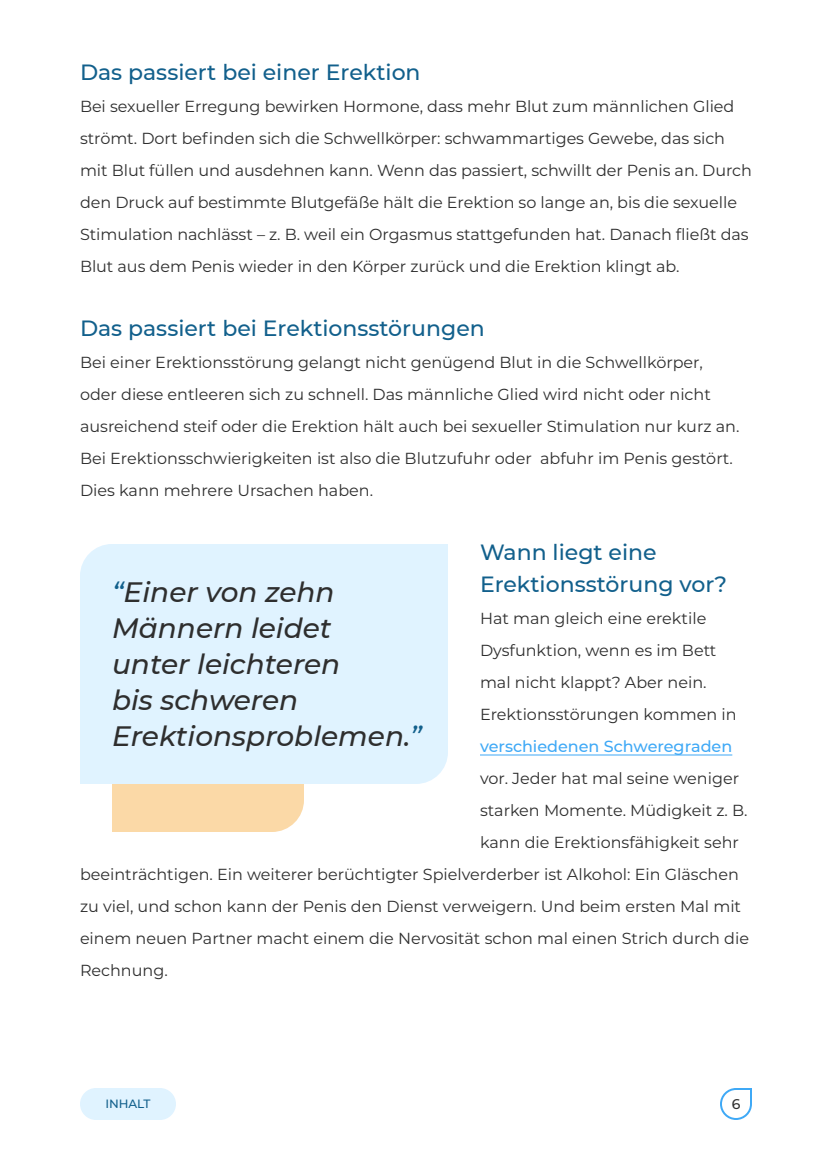
<style>
.page{position:relative;width:832px;height:1152px;background:#fff}
.page>*{position:absolute;margin:0;border:0;box-sizing:border-box;transform-origin:0 0}
.t1{font:italic 500 28px/36px "Montserrat";color:#2e2e2e}
.t2{font:500 22px/32px "Montserrat";color:#12608c}
.t3{font:16px/32px "Montserrat";color:#2e2e2e}
.t4{font:500 16px "Montserrat";color:#3fa9f6}
.t5{font:500 14px "Montserrat";color:#2e2e2e}
.t6{font:500 12px "Montserrat";letter-spacing:-.01em;color:#12608c}
.s1{color:#12608c}
</style>
<div class="page">
<div style="left:112px;top:784px;width:192px;height:48px;background:#fbd9a7"></div>
<hr style="left:480px;top:754px;width:252px;height:2px;background:#3fa9f6">
<div style="left:80px;top:544px;width:368px;height:240px;background:#e0f3ff"></div>
<div style="left:80px;top:1088px;width:96px;height:32px;background:#e0f3ff;border-radius:16px"></div>
<svg style="left:720px;top:1088px;width:32px;height:32px"></svg>
<h2 class="t2" style="left:80px;top:55px;width:342px">Das passiert bei einer Erektion</h2>
<p class="t3" style="left:80px;top:90px;width:673px">Bei sexueller Erregung bewirken Hormone, dass mehr Blut zum männlichen Glied strömt. Dort befinden sich die Schwellkörper: schwammartiges Gewebe, das sich mit Blut füllen und ausdehnen kann. Wenn das passiert, schwillt der Penis an. Durch den Druck auf bestimmte Blutgefäße hält die Erektion so lange an, bis die sexuelle Stimulation nachlässt – z. B. weil ein Orgasmus stattgefunden hat. Danach fließt das Blut aus dem Penis wieder in den Körper zurück und die Erektion klingt ab.</p>
<h2 class="t2" style="left:80px;top:311px;width:406px">Das passiert bei Erektionsstörungen</h2>
<p class="t3" style="left:80px;top:346px;width:661px">Bei einer Erektionsstörung gelangt nicht genügend Blut in die Schwellkörper, oder diese entleeren sich zu schnell. Das männliche Glied wird nicht oder nicht ausreichend steif oder die Erektion hält auch bei sexueller Stimulation nur kurz an.<br>Bei Erektionsschwierigkeiten ist also die Blutzufuhr oder abfuhr im Penis gestört.<br>Dies kann mehrere Ursachen haben.</p>
<h2 class="t2" style="left:480px;top:535px;width:249px">Wann liegt eine<br>Erektionsstörung vor?</h2>
<p class="t3" style="left:480px;top:602px;width:258px">Hat man gleich eine erektile<br>Dysfunktion, wenn es im Bett mal nicht klappt? Aber nein.<br>Erektionsstörungen kommen in</p>
<p class="t4" style="left:480px;top:735px;width:254px">verschiedenen Schweregraden</p>
<p class="t3" style="left:480px;top:762px;width:261px">vor. Jeder hat mal seine weniger</p>
<p class="t3" style="left:480px;top:794px;width:269px">starken Momente. Müdigkeit z. B.</p>
<p class="t3" style="left:480px;top:826px;width:260px">kann die Erektionsfähigkeit sehr</p>
<p class="t3" style="left:80px;top:858px;width:660px">beeinträchtigen. Ein weiterer berüchtigter Spielverderber ist Alkohol: Ein Gläschen</p>
<p class="t3" style="left:80px;top:890px;width:663px">zu viel, und schon kann der Penis den Dienst verweigern. Und beim ersten Mal mit</p>
<p class="t3" style="left:80px;top:922px;width:671px">einem neuen Partner macht einem die Nervosität schon mal einen Strich durch die</p>
<p class="t3" style="left:80px;top:954px;width:89px">Rechnung.</p>
<h1 class="t1" style="left:112px;top:573px;width:311px"><span class="s1">“</span>Einer von zehn<br>Männern leidet<br>unter leichteren<br>bis schweren<br>Erektionsproblemen.<span class="s1">”</span></h1>
<p class="t6" style="left:106px;top:1096px;width:46px">INHALT</p>
<p class="t5" style="left:732px;top:1094px;width:10px">6</p>
</div>
